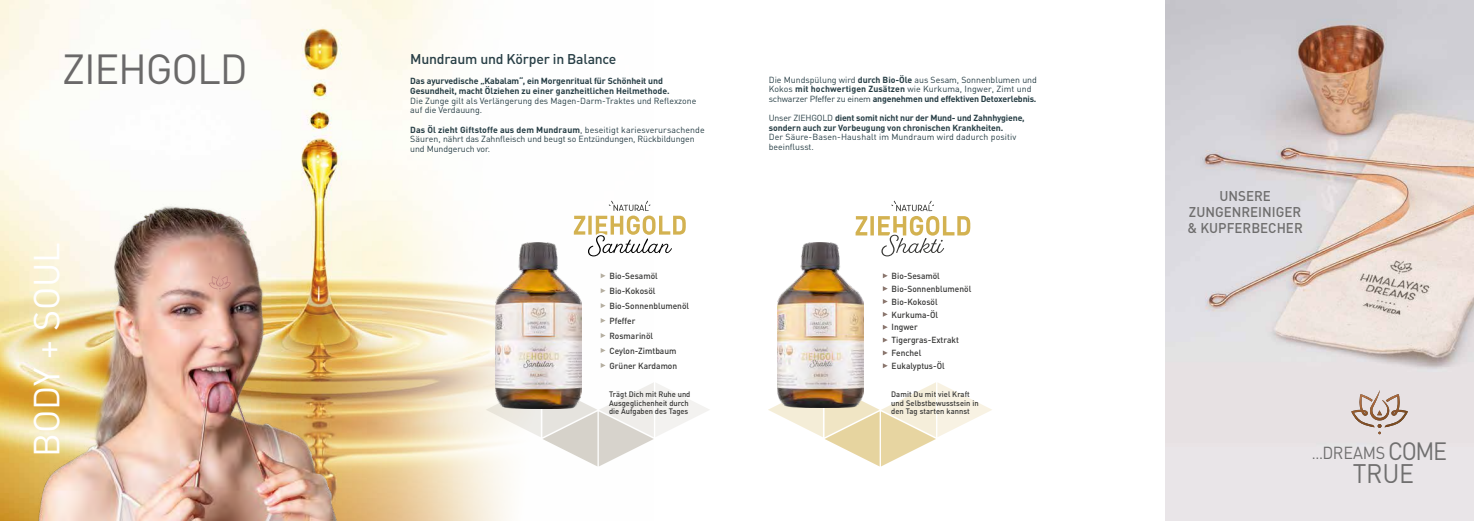
<style>
.page{position:relative;width:1474px;height:521px;background:#fff}
.page>*{position:absolute;margin:0;border:0;box-sizing:border-box;transform-origin:0 0}
.t1{font:41.48px "DIN";letter-spacing:-.03em;color:#6a6969}
.t2{font:35.79px "DIN";color:#fff}
.t3{font:26.51px "DIN";color:#6a6969;scale:.94 1}
.t4{font:17.24px "DIN";letter-spacing:-.01em;color:#6a6969;scale:.94 1}
.t5{font:500 14px/15.8px "DIN";color:#6e6d6d;text-align:center;scale:.95 1}
.t6{font:500 14px "DIN";letter-spacing:-.015em;color:#273e45}
.t7{font:8.75px/9.6px "DIN";color:#273e45}
.t8{font:700 8.75px/9.6px "DIN";letter-spacing:-.01em;color:#273e45}
.t9{font:500 8.75px/12.8px "DIN";color:#353534;scale:.96 1}
.t10{font:500 7.88px/8.8px "DIN";color:#353534;scale:.96 1}
.s1{font-weight:700}
.s2{font-weight:400}
.s3{font-size:15.66px}
.s4{font-size:24.76px}
</style>
<div class="page">
<img style="left:0;top:0;width:648px;height:521px">
<img style="left:20px;top:169px;width:454px;height:352px">
<svg style="left:208px;top:274px;width:23px;height:18px"></svg>
<div style="left:1165px;top:0;width:308px;height:521px;background:#e9e5e8"></div>
<img style="left:1165px;top:0;width:308px;height:435px">
<svg style="left:768px;top:382px;width:224px;height:84px"></svg>
<svg style="left:882px;top:286px;width:5px;height:5px"></svg>
<svg style="left:882px;top:325px;width:5px;height:5px"></svg>
<svg style="left:882px;top:312px;width:5px;height:5px"></svg>
<svg style="left:882px;top:299px;width:5px;height:5px"></svg>
<svg style="left:882px;top:338px;width:5px;height:4px"></svg>
<svg style="left:882px;top:273px;width:5px;height:5px"></svg>
<svg style="left:882px;top:350px;width:5px;height:5px"></svg>
<svg style="left:882px;top:363px;width:5px;height:5px"></svg>
<img style="left:777px;top:242px;width:86px;height:165px">
<svg style="left:1351px;top:427px;width:56px;height:7px"></svg>
<img style="left:1351px;top:390px;width:56px;height:37px">
<svg style="left:855px;top:201px;width:115px;height:55px"></svg>
<svg style="left:485px;top:382px;width:224px;height:84px"></svg>
<svg style="left:600px;top:288px;width:5px;height:5px"></svg>
<svg style="left:600px;top:333px;width:5px;height:5px"></svg>
<svg style="left:600px;top:318px;width:5px;height:5px"></svg>
<svg style="left:600px;top:303px;width:5px;height:5px"></svg>
<svg style="left:600px;top:348px;width:5px;height:5px"></svg>
<svg style="left:600px;top:273px;width:5px;height:5px"></svg>
<svg style="left:600px;top:363px;width:5px;height:5px"></svg>
<img style="left:495px;top:242px;width:86px;height:166px">
<svg style="left:574px;top:201px;width:112px;height:55px"></svg>
<h1 class="t1" style="left:62px;top:46px;width:187px">ZIEHGOLD</h1>
<h3 class="t6" style="left:410px;top:50px;width:208px">Mundraum und Körper in Balance</h3>
<p class="t8" style="left:410px;top:76px;width:261px">Das ayurvedische „Kabalam“, ein Morgenritual für Schönheit und<br>Gesundheit, macht Ölziehen zu einer ganzheitlichen Heilmethode.</p>
<p class="t7" style="left:410px;top:96px;width:288px">Die Zunge gilt als Verlängerung des Magen-Darm-Traktes und Reflexzone auf die Verdauung.</p>
<p class="t7" style="left:410px;top:125px;width:296px"><span class="s1">Das Öl zieht Giftstoffe aus dem Mundraum</span>, beseitigt kariesverursachende<br>Säuren, nährt das Zahnfleisch und beugt so Entzündungen, Rückbildungen und Mundgeruch vor.</p>
<h2 class="t2" style="left:26px;top:457px;width:217px;rotate:-90deg">BODY + SOUL</h2>
<p class="t9" style="left:609px;top:268px;width:84px;line-height:14.9px">Bio-Sesamöl<br>Bio-Kokosöl<br>Bio-Sonnenblumenöl<br>Pfeffer<br>Rosmarinöl<br>Ceylon-Zimtbaum<br>Grüner Kardamon</p>
<p class="t10" style="left:609px;top:389px;width:86px">Trägt Dich mit Ruhe und<br>Ausgeglichenheit durch die Aufgaben des Tages</p>
<p class="t7" style="left:768px;top:75px;width:270px">Die Mundspülung wird <span class="s1">durch Bio-Öle</span> aus Sesam, Sonnenblumen und<br>Kokos <span class="s1">mit hochwertigen Zusätzen</span> wie Kurkuma, Ingwer, Zimt und schwarzer Pfeffer zu einem <span class="s1">angenehmen und effektiven Detoxerlebnis.</span></p>
<p class="t8" style="left:768px;top:113px;width:257px"><span class="s2">Unser ZIEHGOLD</span> dient somit nicht nur der Mund- und Zahnhygiene, sondern auch zur Vorbeugung von chronischen Krankheiten.</p>
<p class="t7" style="left:768px;top:132px;width:249px">Der Säure-Basen-Haushalt im Mundraum wird dadurch positiv beeinflusst.</p>
<p class="t9" style="left:891px;top:269px;width:84px">Bio-Sesamöl<br>Bio-Sonnenblumenöl<br>Bio-Kokosöl<br>Kurkuma-Öl<br>Ingwer<br>Tigergras-Extrakt<br>Fenchel<br>Eukalyptus-Öl</p>
<p class="t10" style="left:891px;top:389px;width:93px">Damit Du mit viel Kraft und Selbstbewusstsein in den Tag starten kannst</p>
<h3 class="t5" style="left:1187px;top:188px;width:123px">UNSERE<br>ZUNGENREINIGER &amp; KUPFERBECHER</h3>
<h3 class="t4" style="left:1311px;top:443px;width:145px"><span class="s3">...</span>DREAMS <span class="s4">COME</span></h3>
<h3 class="t3" style="left:1352px;top:458px;width:67px">TRUE</h3>
</div>
